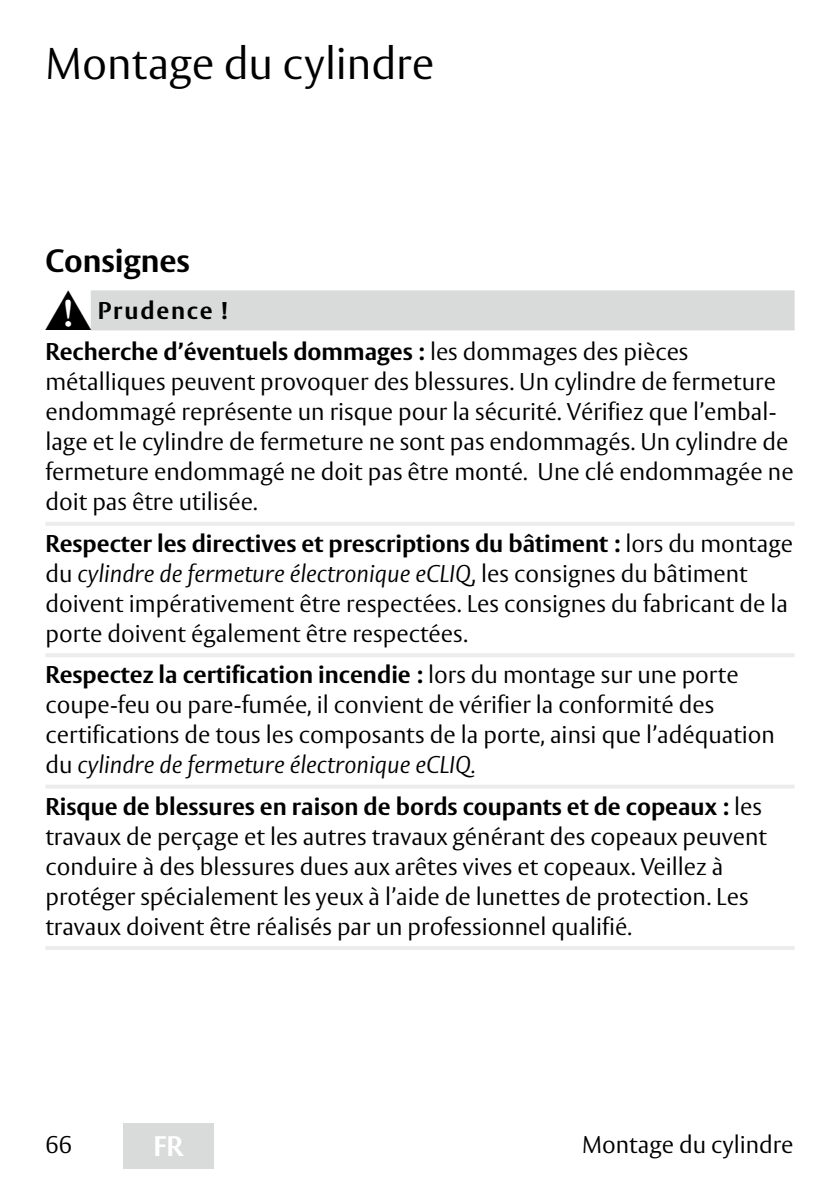
<style>
.page{position:relative;width:840px;height:1191px;background:#fff}
.page>*{position:absolute;margin:0;border:0;box-sizing:border-box;transform-origin:0 0}
.Überschrift_1_FR{font:300 44px "ASSA Vesta";color:#000}
.Überschrift_2_FR{font:700 32px "ASSA Vesta";color:#000}
.t1{font:700 28px "ASSA Vesta";color:#fff}
.Hinweis_3_Fließtext{font:300 24px/30px "ASSA Vesta";color:#000}
.Hinweis_3_Überschrif{font:700 24px "ASSA Vesta";letter-spacing:.075em;color:#000}
.s1{font-weight:700}
.s2{font-style:italic}
</style>
<div class="page">
<div style="left:123px;top:1123px;width:91px;height:45px;background:#d9dada"></div>
<div style="left:91px;top:290px;width:703px;height:40px;background:#d9dada"></div>
<hr style="left:45px;top:522px;width:749px;height:4px;background:#ececec">
<hr style="left:45px;top:653px;width:749px;height:4px;background:#ececec">
<hr style="left:45px;top:784px;width:749px;height:4px;background:#ececec">
<hr style="left:45px;top:946px;width:749px;height:4px;background:#ececec">
<p class="Überschrift_1_FR" style="left:45px;top:38px;width:390px">Montage du cylindre</p>
<p class="Überschrift_2_FR" style="left:45px;top:241px;width:146px">Consignes</p>
<p class="Hinweis_3_Überschrif" style="left:98px;top:296px;width:132px">Prudence !</p>
<p class="Hinweis_3_Fließtext" style="left:45px;top:338px;width:749px"><span class="s1">Recherche d’éventuels dommages :</span> les dommages des pièces métalliques peuvent provoquer des blessures. Un cylindre de fermeture endommagé représente un risque pour la sécurité. Vérifiez que l’embal&shy;lage et le cylindre de fermeture ne sont pas endommagés. Un cylindre de fermeture endommagé ne doit pas être monté. Une clé endommagée ne doit pas être utilisée.</p>
<p class="Hinweis_3_Fließtext" style="left:45px;top:529px;width:749px"><span class="s1">Respecter les directives et prescriptions du bâtiment :</span> lors du montage du <span class="s2">cylindre de fermeture électronique eCLIQ</span>, les consignes du bâtiment doivent impérativement être respectées. Les consignes du fabricant de la porte doivent également être respectées.</p>
<p class="Hinweis_3_Fließtext" style="left:45px;top:661px;width:730px"><span class="s1">Respectez la certification incendie :</span> lors du montage sur une porte coupe-feu ou pare-fumée, il convient de vérifier la conformité des certifications de tous les composants de la porte, ainsi que l’adéquation du <span class="s2">cylindre de fermeture électronique eCLIQ.</span></p>
<p class="Hinweis_3_Fließtext" style="left:45px;top:792px;width:722px"><span class="s1">Risque de blessures en raison de bords coupants et de copeaux :</span> les travaux de perçage et les autres travaux générant des copeaux peuvent conduire à des blessures dues aux arêtes vives et copeaux. Veillez à protéger spécialement les yeux à l’aide de lunettes de protection. Les travaux doivent être réalisés par un professionnel qualifié.</p>
<p class="Hinweis_3_Fließtext" style="left:45px;top:1130px;width:28px">66</p>
<p class="t1" style="left:153px;top:1129px;width:31px">FR</p>
<p class="Hinweis_3_Fließtext" style="left:582px;top:1130px;width:213px">Montage du cylindre</p>
</div>
